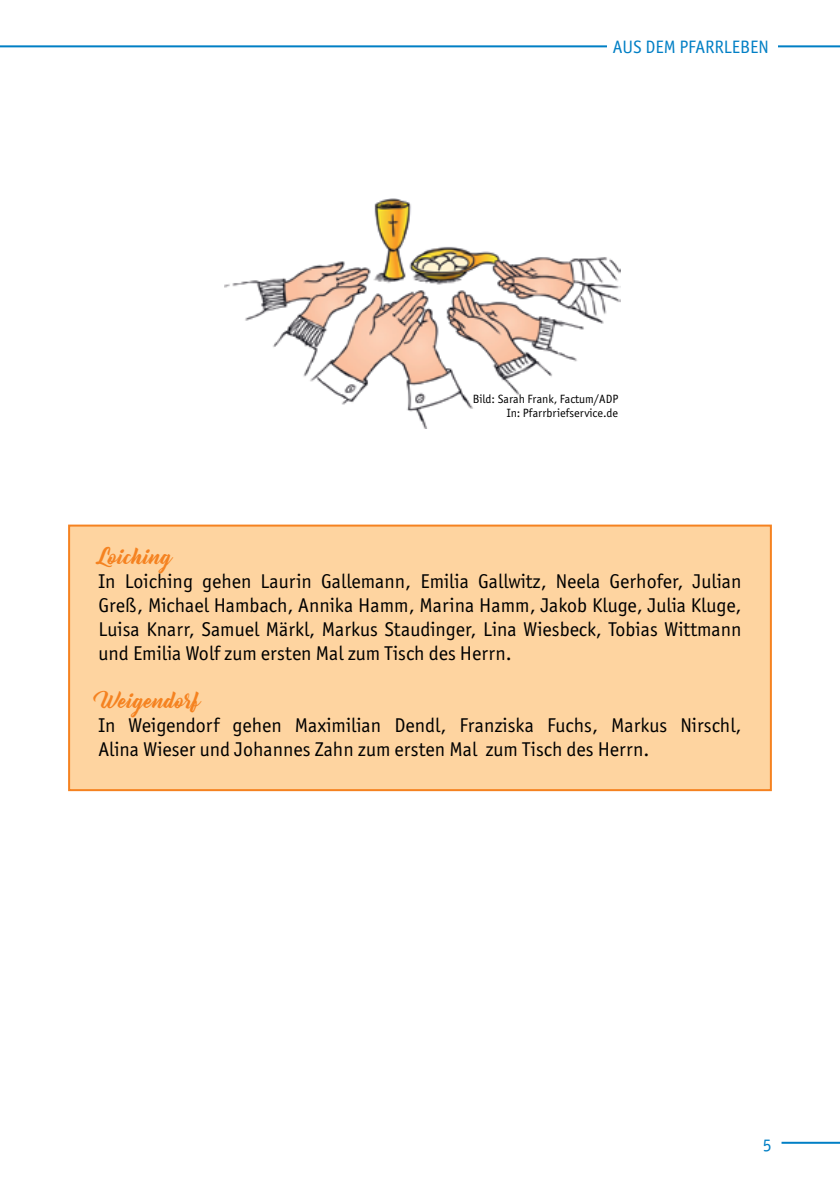
<style>
.page{position:relative;width:840px;height:1191px;background:#fff}
.page>*{position:absolute;margin:0;border:0;box-sizing:border-box;transform-origin:0 0}
.t1{font:20px/24px "Officina San ITC Book OS";color:#000;text-align:justify}
.t2{font:20px "Bernadette";color:#f58220}
.t3{font:18px "Officina San ITC Book OS";color:#007fc5}
.t4{font:12px/14px "Officina San ITC Book OS";color:#000;text-align:right}
</style>
<div class="page">
<hr style="left:781px;top:1141px;width:58px;height:2px;background:#007fc5">
<img style="left:224px;top:198px;width:396px;height:230px">
<hr style="left:0;top:45px;width:839px;height:2px;background:#007fc5">
<div style="left:607px;top:40px;width:170px;height:25px;background:#fff"></div>
<div style="left:69px;top:525px;width:701px;height:265px;background:#fed4a0"></div>
<div style="left:68px;top:524px;width:703px;height:267px;border:2px solid #f58220"></div>
<p class="t3" style="left:612px;top:36px;width:11px">Aus</p>
<p class="t3" style="left:645px;top:36px;width:122px">dem Pfarrleben</p>
<p class="t4" style="left:472px;top:392px;width:147px">Bild: Sarah Frank, Factum/ADP<br>In: Pfarrbriefservice.de</p>
<p class="t2" style="left:98px;top:540px;width:76px">Loiching</p>
<p class="t1" style="left:98px;top:569px;width:644px">In Loiching gehen Laurin Gallemann, Emilia Gallwitz, Neela Gerhofer, Julian Greß, Michael Hambach, Annika Hamm, Marina Hamm, Jakob Kluge, Julia Kluge, Luisa Knarr, Samuel Märkl, Markus Staudinger, Lina Wiesbeck, Tobias Wittmann und Emilia Wolf zum ersten Mal zum Tisch des Herrn.</p>
<p class="t2" style="left:98px;top:684px;width:104px">Weigendorf</p>
<p class="t1" style="left:98px;top:713px;width:644px">In Weigendorf gehen Maximilian Dendl, Franziska Fuchs, Markus Nirschl,<br>Alina Wieser und Johannes Zahn zum ersten Mal zum Tisch des Herrn.</p>
<p class="t3" style="left:762px;top:1133px;width:10px">5</p>
</div>
